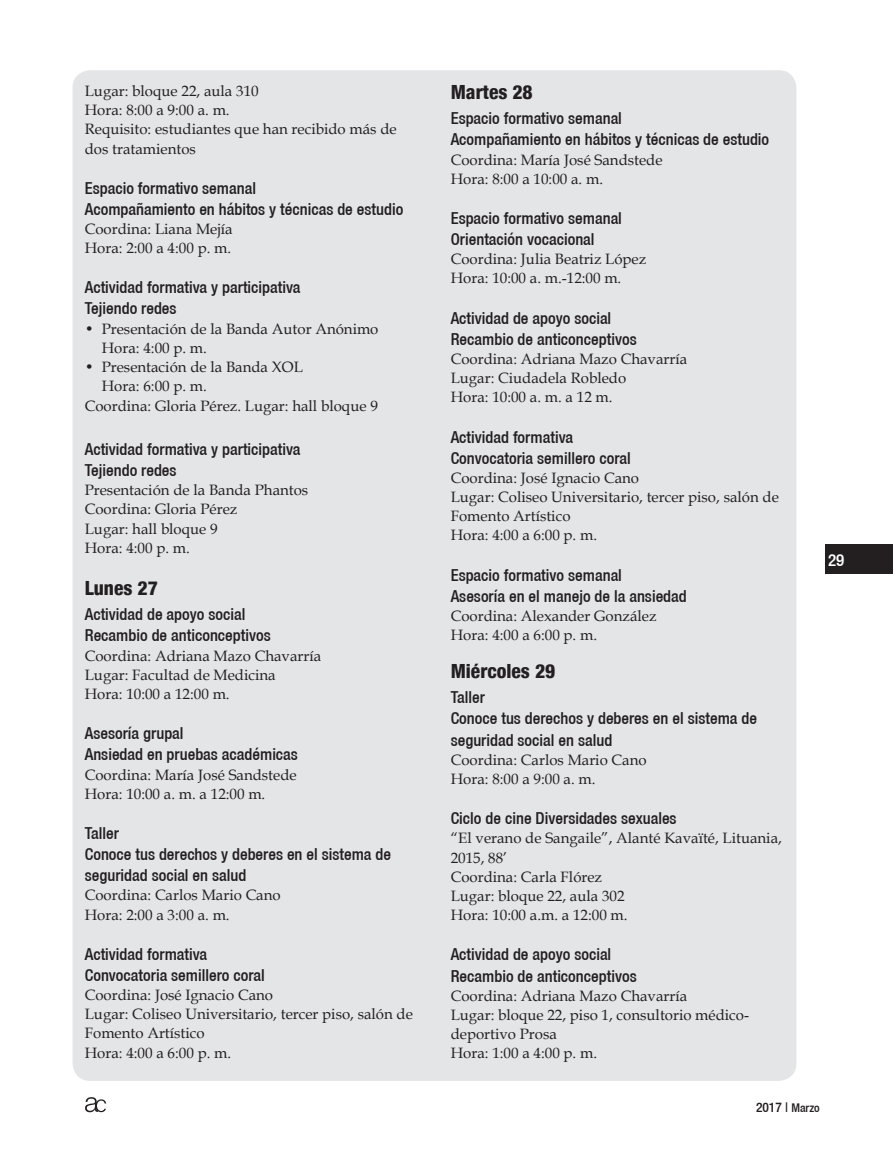
<style>
.page{position:relative;width:893px;height:1149px;background:#fff}
.page>*{position:absolute;margin:0;border:0;box-sizing:border-box;transform-origin:0 0}
.t1{font:800 condensed 19.5px "Helvetica 87";color:#231f20}
.t2{font:500 condensed 16.95px "Helvetica 67";color:#fff}
.t3{font:500 condensed 16.5px/21px "Helvetica 67";color:#231f20}
.t4{font:15px/19.2px "Book Antiqua";color:#231f20}
.t5{font:500 condensed 13.5px "Helvetica 67";color:#231f20}
.s1{font-size:12px}
</style>
<div class="page">
<div style="left:825px;top:544px;width:68px;height:29px;background:#231f20"></div>
<svg style="left:85px;top:1097px;width:21px;height:14px"></svg>
<div style="left:73px;top:70px;width:723px;height:1010px;background:#e4e5e7;border-radius:18px"></div>
<p class="t4" style="left:85px;top:81px;width:313px">Lugar: bloque 22, aula 310<br>Hora: 8:00 a 9:00 a. m.<br>Requisito: estudiantes que han recibido más de dos tratamientos</p>
<p class="t3" style="left:85px;top:177px;width:320px">Espacio formativo semanal<br>Acompañamiento en hábitos y técnicas de estudio</p>
<p class="t4" style="left:85px;top:219px;width:149px">Coordina: Liana Mejía<br>Hora: 2:00 a 4:00 p. m.</p>
<p class="t3" style="left:85px;top:277px;width:217px">Actividad formativa y participativa<br>Tejiendo redes</p>
<p class="t4" style="left:102px;top:318px;width:278px;text-indent:-17px">• Presentación de la Banda Autor Anónimo<br>Hora: 4:00 p. m.</p>
<p class="t4" style="left:85px;top:357px;width:220px">• Presentación de la Banda XOL</p>
<p class="t4" style="left:102px;top:376px;width:107px">Hora: 6:00 p. m.</p>
<p class="t4" style="left:85px;top:395px;width:295px">Coordina: Gloria Pérez. Lugar: hall bloque 9</p>
<p class="t3" style="left:85px;top:438px;width:217px">Actividad formativa y participativa<br>Tejiendo redes</p>
<p class="t4" style="left:85px;top:480px;width:225px">Presentación de la Banda Phantos<br>Coordina: Gloria Pérez<br>Lugar: hall bloque 9<br>Hora: 4:00 p. m.</p>
<h1 class="t1" style="left:85px;top:576px;width:75px">Lunes 27</h1>
<p class="t3" style="left:85px;top:603px;width:187px">Actividad de apoyo social<br>Recambio de anticonceptivos</p>
<p class="t4" style="left:85px;top:645px;width:238px">Coordina: Adriana Mazo Chavarría<br>Lugar: Facultad de Medicina<br>Hora: 10:00 a 12:00 m.</p>
<p class="t3" style="left:85px;top:722px;width:215px">Asesoría grupal<br>Ansiedad en pruebas académicas</p>
<p class="t4" style="left:85px;top:764px;width:213px">Coordina: María José Sandstede<br>Hora: 10:00 a. m. a 12:00 m.</p>
<p class="t3" style="left:85px;top:822px;width:308px">Taller<br>Conoce tus derechos y deberes en el sistema de seguridad social en salud</p>
<p class="t4" style="left:85px;top:885px;width:197px">Coordina: Carlos Mario Cano<br>Hora: 2:00 a 3:00 a. m.</p>
<p class="t3" style="left:85px;top:942px;width:182px">Actividad formativa<br>Convocatoria semillero coral</p>
<p class="t4" style="left:85px;top:984px;width:330px">Coordina: José Ignacio Cano<br>Lugar: Coliseo Universitario, tercer piso, salón de<br>Fomento Artístico<br>Hora: 4:00 a 6:00 p. m.</p>
<h1 class="t1" style="left:451px;top:80px;width:84px">Martes 28</h1>
<p class="t3" style="left:451px;top:108px;width:320px">Espacio formativo semanal<br>Acompañamiento en hábitos y técnicas de estudio</p>
<p class="t4" style="left:451px;top:149px;width:213px">Coordina: María José Sandstede<br>Hora: 8:00 a 10:00 a. m.</p>
<p class="t3" style="left:451px;top:207px;width:173px">Espacio formativo semanal<br>Orientación vocacional</p>
<p class="t4" style="left:451px;top:249px;width:197px">Coordina: Julia Beatriz López<br>Hora: 10:00 a. m.-12:00 m.</p>
<p class="t3" style="left:451px;top:307px;width:187px">Actividad de apoyo social<br>Recambio de anticonceptivos</p>
<p class="t4" style="left:451px;top:349px;width:238px">Coordina: Adriana Mazo Chavarría<br>Lugar: Ciudadela Robledo<br>Hora: 10:00 a. m. a 12 m.</p>
<p class="t3" style="left:451px;top:426px;width:182px">Actividad formativa<br>Convocatoria semillero coral</p>
<p class="t4" style="left:451px;top:467px;width:330px">Coordina: José Ignacio Cano<br>Lugar: Coliseo Universitario, tercer piso, salón de<br>Fomento Artístico<br>Hora: 4:00 a 6:00 p. m.</p>
<p class="t3" style="left:451px;top:564px;width:238px">Espacio formativo semanal<br>Asesoría en el manejo de la ansiedad</p>
<p class="t4" style="left:451px;top:605px;width:207px">Coordina: Alexander González<br>Hora: 4:00 a 6:00 p. m.</p>
<h1 class="t1" style="left:451px;top:659px;width:106px">Miércoles 29</h1>
<p class="t3" style="left:451px;top:686px;width:308px">Taller<br>Conoce tus derechos y deberes en el sistema de seguridad social en salud</p>
<p class="t4" style="left:451px;top:749px;width:197px">Coordina: Carlos Mario Cano<br>Hora: 8:00 a 9:00 a. m.</p>
<p class="t3" style="left:451px;top:807px;width:227px">Ciclo de cine Diversidades sexuales</p>
<p class="t4" style="left:451px;top:828px;width:333px">“El verano de Sangaile”, Alanté Kavaïté, Lituania,<br>2015, 88’<br>Coordina: Carla Flórez<br>Lugar: bloque 22, aula 302<br>Hora: 10:00 a.m. a 12:00 m.</p>
<p class="t3" style="left:451px;top:943px;width:187px">Actividad de apoyo social<br>Recambio de anticonceptivos</p>
<p class="t4" style="left:451px;top:985px;width:300px">Coordina: Adriana Mazo Chavarría<br>Lugar: bloque 22, piso 1, consultorio médico&shy;deportivo Prosa<br>Hora: 1:00 a 4:00 p. m.</p>
<p class="t2" style="left:828px;top:549px;width:18px">29</p>
<p class="t5" style="left:756px;top:1098px;width:65px">2017 | <span class="s1">Marzo</span></p>
</div>
